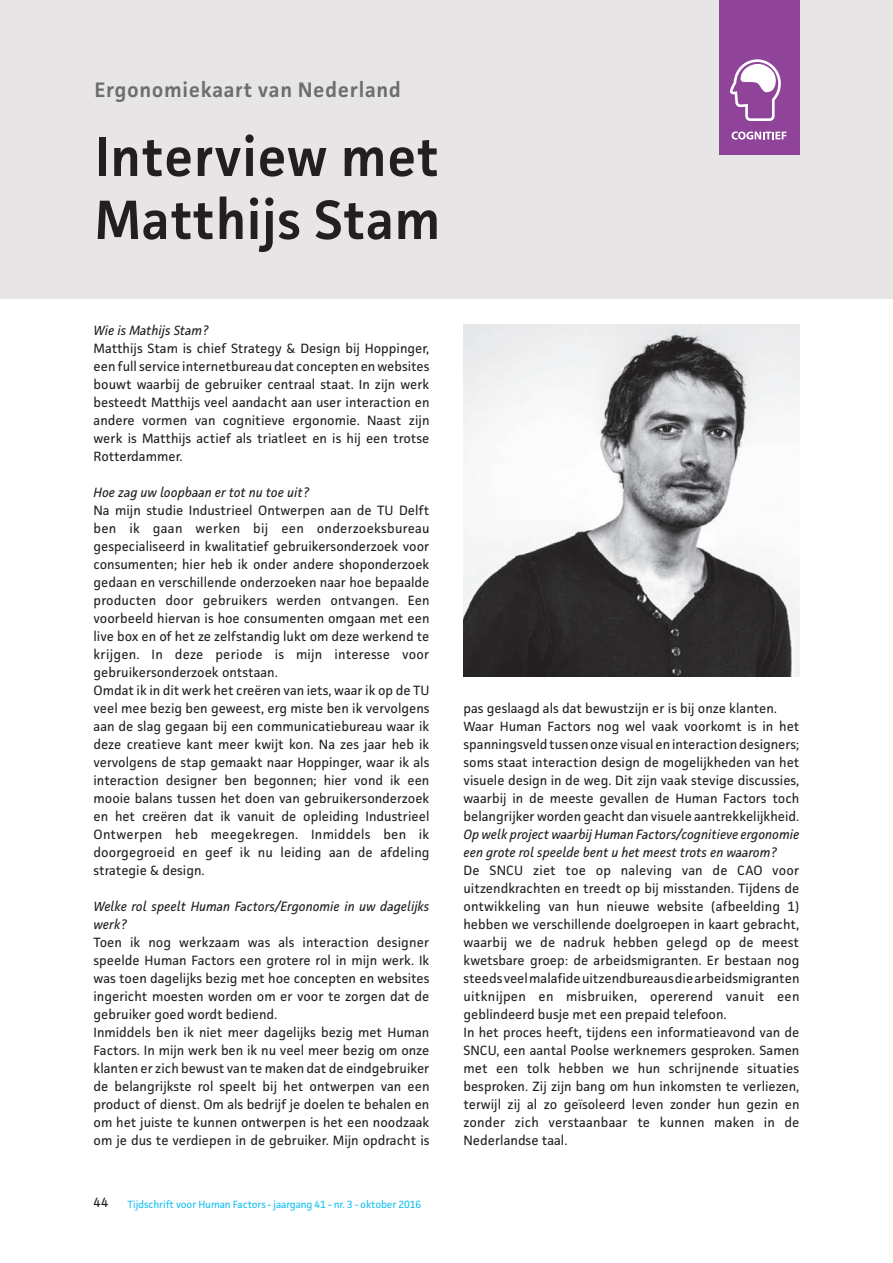
<style>
.page{position:relative;width:893px;height:1263px;background:#fff}
.page>*{position:absolute;margin:0;border:0;box-sizing:border-box;transform-origin:0 0}
.t1{font:600 55.5px/63px "Facit";letter-spacing:.01em;color:#231f20}
.t2{font:600 21px "Facit";letter-spacing:.03em;color:#6c6d70}
.t3{font:13.5px/18px "Facit";color:#231f20}
.t4{font:italic 13.5px/18px "Facit";color:#231f20}
.t5{font:10.5px "Facit";letter-spacing:-.01em;color:#15c0f2}
</style>
<div class="page">
<div style="left:0;top:0;width:893px;height:299px;background:#e7e5e5"></div>
<div style="left:719px;top:0;width:80px;height:155px;background:#8f4499"></div>
<svg style="left:732px;top:131px;width:54px;height:9px"></svg>
<svg style="left:730px;top:59px;width:51px;height:62px"></svg>
<img style="left:463px;top:324px;width:336px;height:353px">
<h2 class="t2" style="left:95px;top:77px;width:308px">Ergonomiekaart van Nederland</h2>
<h1 class="t1" style="left:95px;top:124px;width:347px">Interview met<br>Matthijs Stam</h1>
<p class="t4" style="left:94px;top:321px;width:116px">Wie is Mathijs Stam?</p>
<p class="t3" style="left:94px;top:339px;width:337px;text-align:justify">Matthijs Stam is chief Strategy &amp; Design bij Hoppinger, een full service internetbureau dat concepten en websites bouwt waarbij de gebruiker centraal staat. In zijn werk besteedt Matthijs veel aandacht aan user interaction en andere vormen van cognitieve ergonomie. Naast zijn werk is Matthijs actief als triatleet en is hij een trotse Rotterdammer.</p>
<p class="t4" style="left:94px;top:483px;width:217px">Hoe zag uw loopbaan er tot nu toe uit?</p>
<p class="t3" style="left:94px;top:501px;width:338px">Na mijn studie Industrieel Ontwerpen aan de TU Delft ben ik gaan werken bij een onderzoeksbureau gespecialiseerd in kwalitatief gebruikersonderzoek voor consumenten; hier heb ik onder andere shoponderzoek gedaan en verschillende onderzoeken naar hoe bepaalde producten door gebruikers werden ontvangen. Een voorbeeld hiervan is hoe consumenten omgaan met een live box en of het ze zelfstandig lukt om deze werkend te krijgen. In deze periode is mijn interesse voor gebruikersonderzoek ontstaan.<br>Omdat ik in dit werk het creëren van iets, waar ik op de TU veel mee bezig ben geweest, erg miste ben ik vervolgens aan de slag gegaan bij een communicatie bureau waar ik deze creatieve kant meer kwijt kon. Na zes jaar heb ik vervolgens de stap gemaakt naar Hoppinger, waar ik als interaction designer ben begonnen; hier vond ik een mooie balans tussen het doen van gebruikersonderzoek en het creëren dat ik vanuit de opleiding Industrieel Ontwerpen heb meegekregen. Inmiddels ben ik doorgegroeid en geef ik nu leiding aan de afdeling strategie &amp; design.</p>
<p class="t4" style="left:94px;top:897px;width:337px">Welke rol speelt Human Factors/Ergonomie in uw dagelijks werk?</p>
<p class="t3" style="left:94px;top:933px;width:337px">Toen ik nog werkzaam was als interaction designer speelde Human Factors een grotere rol in mijn werk. Ik was toen dagelijks bezig met hoe concepten en websites ingericht moesten worden om er voor te zorgen dat de gebruiker goed wordt bediend.<br>Inmiddels ben ik niet meer dagelijks bezig met Human Factors. In mijn werk ben ik nu veel meer bezig om onze klanten er zich bewust van te maken dat de eindgebruiker de belangrijkste rol speelt bij het ontwerpen van een product of dienst. Om als bedrijf je doelen te behalen en om het juiste te kunnen ontwerpen is het een noodzaak om je dus te verdiepen in de gebruiker. Mijn opdracht is</p>
<p class="t3" style="left:94px;top:1193px;width:16px">44</p>
<p class="t5" style="left:128px;top:1197px;width:295px">Tijdschrift voor Human Factors - jaargang 41 - nr. 3 - oktober 2016</p>
<p class="t3" style="left:463px;top:699px;width:337px">pas geslaagd als dat bewustzijn er is bij onze klanten.<br>Waar Human Factors nog wel vaak voorkomt is in het spanningsveld tussen onze visual en interaction designers; soms staat interaction design de mogelijkheden van het visuele design in de weg. Dit zijn vaak stevige discussies, waarbij in de meeste gevallen de Human Factors toch belangrijker worden geacht dan visuele aantrekkelijkheid.</p>
<p class="t4" style="left:463px;top:825px;width:337px">Op welk project waarbij Human Factors/cognitieve ergonomie een grote rol speelde bent u het meest trots en waarom?</p>
<p class="t3" style="left:463px;top:861px;width:338px">De SNCU ziet toe op naleving van de CAO voor uitzendkrachten en treedt op bij misstanden. Tijdens de ontwikkeling van hun nieuwe website (afbeelding 1) hebben we verschillende doelgroepen in kaart gebracht, waarbij we de nadruk hebben gelegd op de meest kwetsbare groep: de arbeidsmigranten. Er bestaan nog steeds veel malafide uitzendbureaus die arbeidsmigranten uitknijpen en misbruiken, opererend vanuit een geblindeerd busje met een prepaid telefoon.<br>In het proces heeft, tijdens een informatieavond van de SNCU, een aantal Poolse werknemers gesproken. Samen met een tolk hebben we hun schrijnende situaties besproken. Zij zijn bang om hun inkomsten te verliezen, terwijl zij al zo geïsoleerd leven zonder hun gezin en zonder zich verstaanbaar te kunnen maken in de Nederlandse taal.</p>
</div>
